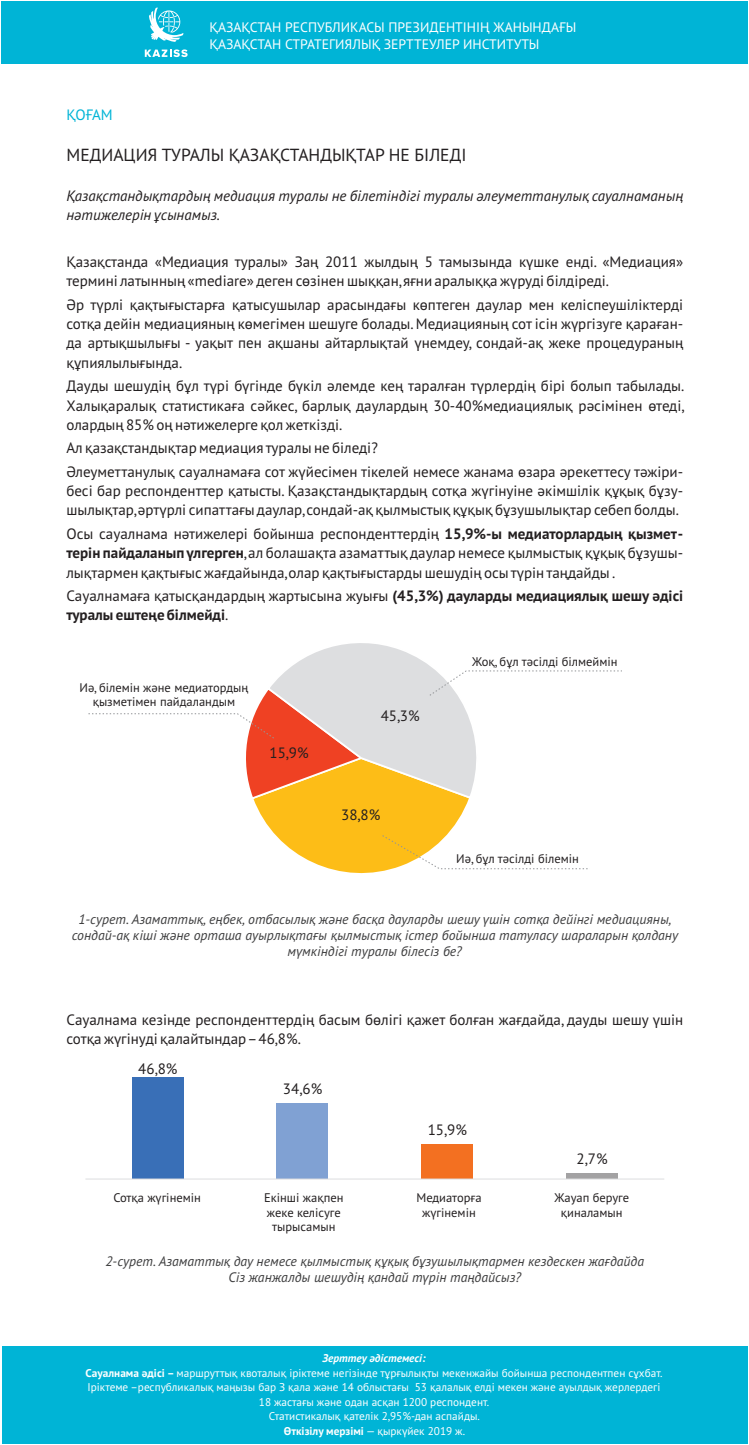
<style>
.page{position:relative;width:749px;height:1445px;background:#fff}
.page>*{position:absolute;margin:0;border:0;box-sizing:border-box;transform-origin:0 0}
.t1{font:17.5px "PT Sans";color:#231f20}
.t2{font:15px/19.4px "PT Sans";color:#231f20}
.t3{font:italic 15px/19.4px "PT Sans";color:#231f20}
.t4{font:700 15px/19.4px "PT Sans";color:#231f20}
.t5{font:15px "PT Sans";letter-spacing:-.005em;color:#00b4d6}
.t6{font:italic 13.75px/15.9px "PT Sans";color:#3e3e3f;text-align:center}
.t7{font:13.75px/17.8px "PT Sans";color:#fff}
.t8{font:12.5px/14.1px "PT Sans";color:#231f20;text-align:center}
.t9{font:11.25px/14.6px "PT Sans";color:#fff;text-align:center}
.s1{font-weight:700}
.s2{font-weight:400}
.s3{font-weight:700;font-style:italic}
</style>
<div class="page">
<div style="left:2px;top:1346px;width:744px;height:98px;background:#00b4d6"></div>
<div style="left:1px;top:1px;width:746px;height:62px;background:#00b4d6"></div>
<svg style="left:145px;top:49px;width:42px;height:8px"></svg>
<svg style="left:149px;top:7px;width:34px;height:35px"></svg>
<div style="left:276px;top:1104px;width:52px;height:75px;background:#80a1d3"></div>
<div style="left:421px;top:1145px;width:51px;height:34px;background:#f37021"></div>
<div style="left:565px;top:1173px;width:52px;height:6px;background:#a3a2a3"></div>
<div style="left:132px;top:1077px;width:51px;height:102px;background:#396fb7"></div>
<hr style="left:85px;top:1179px;width:578px;height:1px;background:#dcdddf">
<svg style="left:88px;top:643px;width:534px;height:231px"></svg>
<p class="t7" style="left:209px;top:19px;width:368px">ҚАЗАҚСТАН РЕСПУБЛИКАСЫ ПРЕЗИДЕНТІНІҢ ЖАНЫНДАҒЫ<br>ҚАЗАҚСТАН СТРАТЕГИЯЛЫҚ ЗЕРТТЕУЛЕР ИНСТИТУТЫ</p>
<p class="t5" style="left:66px;top:109px;width:48px">ҚОҒАМ</p>
<p class="t1" style="left:66px;top:148px;width:401px">МЕДИАЦИЯ ТУРАЛЫ ҚАЗАҚСТАНДЫҚТАР НЕ БІЛЕДІ</p>
<p class="t3" style="left:66px;top:187px;width:617px">Қазақстандықтардың медиация туралы не білетіндігі туралы әлеуметтанулық сауалнаманың нәтижелерін ұсынамыз.</p>
<p class="t2" style="left:66px;top:253px;width:617px">Қазақстанда «Медиация туралы» Заң 2011 жылдың 5 тамызында күшке енді. «Медиация» термині латынның «mediare» деген сөзінен шыққан,яғни аралыққа жүруді білдіреді.</p>
<p class="t2" style="left:66px;top:296px;width:617px;text-align:justify">Әр түрлі қақтығыстарға қатысушылар арасындағы көптеген даулар мен келіспеушіліктерді сотқа дейін медиацияның көмегімен шешуге болады.Медиацияның сот ісін жүргізуге қараған&shy;да артықшылығы - уақыт пен ақшаны айтарлықтай үнемдеу, сондай-ақ жеке процедураның құпиялылығында.</p>
<p class="t2" style="left:66px;top:378px;width:619px;text-align:justify">Дауды шешудің бұл түрі бүгінде бүкіл әлемде кең таралған түрлердің бірі болып табылады.<br>Халықаралық статистикаға сәйкес, барлық даулардың 30-40%медиациялық рәсімінен өтеді, олардың 85% оң нәтижелерге қол жеткізді.</p>
<p class="t2" style="left:66px;top:438px;width:617px;line-height:23.2px">Ал қазақстандықтар медиация туралы не біледі?<br>Әлеуметтанулық сауалнамаға сот жүйесімен тікелей немесе жанама өзара әрекеттесу тәжіри-</p>
<p class="t2" style="left:66px;top:483px;width:617px">бесі бар респонденттер қатысты. Қазақстандықтардың сотқа жүгінуіне әкімшілік құқық бұзу&shy;шылықтар,әртүрлі сипаттағы даулар,сондай-ақ қылмыстық құқық бұзушылықтар себеп болды.</p>
<p class="t2" style="left:66px;top:525px;width:617px;text-align:justify">Осы сауалнама нәтижелері бойынша респонденттердің <span class="s1">15,9%-ы медиаторлардың қызмет&shy;терін пайдаланып үлгерген</span>,ал болашақта азаматтық даулар немесе қылмыстық құқық бұзушы&shy;лықтармен қақтығыс жағдайында,олар қақтығыстарды шешудің осы түрін таңдайды .</p>
<p class="t4" style="left:66px;top:587px;width:617px"><span class="s2">Сауалнамаға қатысқандардың жартысына жуығы</span> (45,3%) дауларды медиациялық шешу әдісі туралы ештеңе білмейді<span class="s2">.</span></p>
<p class="t8" style="left:79px;top:682px;width:170px">Иә, білемін және медиатордың қызметімен пайдаландым</p>
<p class="t2" style="left:269px;top:745px;width:41px">15,9%</p>
<p class="t2" style="left:380px;top:708px;width:41px">45,3%</p>
<p class="t2" style="left:341px;top:807px;width:41px">38,8%</p>
<p class="t8" style="left:471px;top:656px;width:147px">Жоқ, бұл тәсілді білмеймін</p>
<p class="t8" style="left:456px;top:853px;width:124px">Иә, бұл тәсілді білемін</p>
<p class="t6" style="left:72px;top:913px;width:607px">1-сурет. Азаматтық, еңбек, отбасылық және басқа дауларды шешу үшін сотқа дейінгі медиацияны, сондай-ақ кіші және орташа ауырлықтағы қылмыстық істер бойынша татуласу шараларын қолдану мүмкіндігі туралы білесіз бе?</p>
<p class="t2" style="left:66px;top:1011px;width:617px">Сауалнама кезінде респонденттердің басым бөлігі қажет болған жағдайда, дауды шешу үшін сотқа жүгінуді қалайтындар –46,8%.</p>
<p class="t2" style="left:138px;top:1061px;width:41px">46,8%</p>
<p class="t2" style="left:283px;top:1081px;width:41px">34,6%</p>
<p class="t8" style="left:113px;top:1192px;width:89px">Сотқа жүгінемін</p>
<p class="t8" style="left:264px;top:1192px;width:81px">Екінші жақпен жеке келісуге тырысамын</p>
<p class="t2" style="left:427px;top:1121px;width:41px">15,9%</p>
<p class="t2" style="left:576px;top:1150px;width:33px">2,7%</p>
<p class="t8" style="left:416px;top:1192px;width:66px">Медиаторға жүгінемін</p>
<p class="t8" style="left:554px;top:1192px;width:76px">Жауап беруге қиналамын</p>
<p class="t6" style="left:105px;top:1255px;width:539px">2-сурет. Азаматтық дау немесе қылмыстық құқық бұзушылықтармен кездескен жағдайда<br>Сіз жанжалды шешудің қандай түрін таңдайсыз?</p>
<p class="t9" style="left:86px;top:1352px;width:578px"><span class="s3">Зерттеу әдістемесі:<br></span><span class="s1">Сауалнама әдісі –</span> маршруттық квоталық іріктеме негізінде тұрғылықты мекенжайы бойынша респондентпен сұхбат.<br>Іріктеме –республикалық маңызы бар З қала және 14 облыстағы 53 қалалық елді мекен және ауылдық жерлердегі 18 жастағы және одан асқан 1200 респондент.<br>Статистикалық қателік 2,95%-дан аспайды.<br><span class="s1">Өткізілу мерзімі</span> — қыркүйек 2019 ж.</p>
</div>
